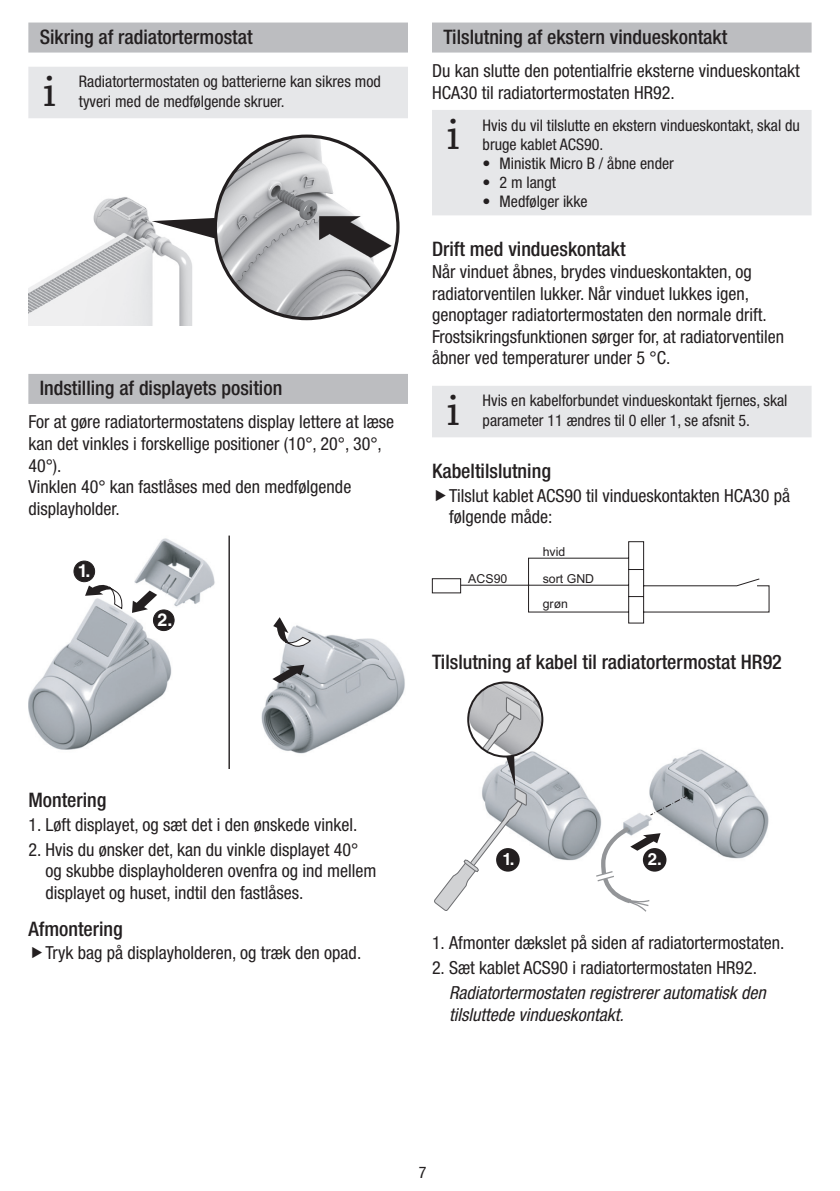
<style>
.page{position:relative;width:840px;height:1191px;background:#fff}
.page>*{position:absolute;margin:0;border:0;box-sizing:border-box;transform-origin:0 0}
.Info_Symbol{font:48px "Chaparral Pro";color:#231f20}
.Überschrift_3{font:500 condensed 20px "Helvetica Neue";color:#231f20}
.Überschrift_2{font:500 condensed 20px "Helvetica Neue";color:#231f20}
.Body_Text{font:condensed 18px/21.6px "Helvetica Neue";color:#231f20}
.Handlung_Resultat{font:italic condensed 18px/21.6px "Helvetica Neue";color:#231f20}
.t1{font:700 17.8px "Helvetica LT Std";color:#fff}
.t2{font:700 16.8px "Helvetica LT Std";color:#fff}
.Info{font:condensed 16px/19.2px "Helvetica Neue";color:#231f20}
.t3{font:12.4px "Arial";color:#231f20}
</style>
<div class="page">
<div style="left:28px;top:23px;width:380px;height:30px;background:#bcbdc0"></div>
<div style="left:28px;top:374px;width:380px;height:30px;background:#bcbdc0"></div>
<div style="left:28px;top:67px;width:380px;height:51px;background:#e6e7e9"></div>
<img style="left:28px;top:197px;width:164px;height:129px">
<svg style="left:152px;top:218px;width:63px;height:21px"></svg>
<img style="left:215px;top:136px;width:183px;height:183px;border-radius:91px">
<img style="left:28px;top:538px;width:377px;height:216px">
<svg style="left:132px;top:590px;width:25px;height:23px"></svg>
<svg style="left:272px;top:664px;width:32px;height:19px"></svg>
<div style="left:74px;top:561px;width:21px;height:20px;background:#231f20;border-radius:50%"></div>
<div style="left:74px;top:561px;width:21px;height:21px;border:1px solid #231f20;border-radius:50%"></div>
<div style="left:153px;top:610px;width:21px;height:20px;background:#231f20;border-radius:50%"></div>
<div style="left:153px;top:609px;width:21px;height:22px;border:1px solid #231f20;border-radius:50%"></div>
<svg style="left:273px;top:617px;width:38px;height:30px"></svg>
<hr style="left:228px;top:535px;width:2px;height:233px;background:#231f20">
<svg style="left:85px;top:584px;width:37px;height:25px"></svg>
<div style="left:432px;top:23px;width:379px;height:30px;background:#bcbdc0"></div>
<div style="left:432px;top:110px;width:379px;height:105px;background:#e6e7e9"></div>
<div style="left:432px;top:386px;width:379px;height:51px;background:#e6e7e9"></div>
<svg style="left:459px;top:541px;width:310px;height:82px"></svg>
<div style="left:432px;top:578px;width:28px;height:15px;border:1px solid #231f20"></div>
<img style="left:526px;top:741px;width:243px;height:125px">
<div style="left:642px;top:848px;width:24px;height:23px;background:#231f20;border-radius:50%"></div>
<svg style="left:649px;top:795px;width:37px;height:21px"></svg>
<img style="left:468px;top:682px;width:74px;height:74px;border-radius:37px">
<div style="left:467px;top:681px;width:76px;height:76px;border:2px solid #231f20;border-radius:50%"></div>
<svg style="left:434px;top:697px;width:92px;height:214px"></svg>
<svg style="left:594px;top:827px;width:66px;height:85px"></svg>
<p class="Überschrift_2" style="left:40px;top:25px;width:214px">Sikring af radiatortermostat</p>
<p class="Info_Symbol" style="left:43px;top:64px;width:14px">i</p>
<p class="Info" style="left:79px;top:72px;width:303px">Radiatortermostaten og batterierne kan sikres mod tyveri med de medfølgende skruer.</p>
<p class="Überschrift_2" style="left:40px;top:376px;width:244px">Indstilling af displayets position</p>
<p class="Body_Text" style="left:28px;top:411px;width:367px">For at gøre radiatortermostatens display lettere at læse kan det vinkles i forskellige positioner (10°, 20°, 30°,<br>40°).</p>
<p class="Body_Text" style="left:28px;top:476px;width:324px">Vinklen 40° kan fastlåses med den medfølgende displayholder.</p>
<p class="t1" style="left:78px;top:560px;width:14px">1.</p>
<p class="t1" style="left:157px;top:609px;width:16px">2.</p>
<p class="Überschrift_2" style="left:443px;top:25px;width:285px">Tilslutning af ekstern vindueskontakt</p>
<p class="Body_Text" style="left:432px;top:60px;width:369px">Du kan slutte den potentialfrie eksterne vindueskontakt<br>HCA30 til radiatortermostaten HR92.</p>
<p class="Info_Symbol" style="left:446px;top:108px;width:14px">i</p>
<p class="Info" style="left:482px;top:115px;width:319px">Hvis du vil tilslutte en ekstern vindueskontakt, skal du bruge kablet ACS90.</p>
<p class="Info" style="left:482px;top:154px;width:193px">• Ministik Micro B / åbne ender</p>
<p class="Info" style="left:482px;top:173px;width:75px">• 2 m langt</p>
<p class="Info" style="left:482px;top:192px;width:106px">• Medfølger ikke</p>
<p class="Überschrift_3" style="left:432px;top:237px;width:195px">Drift med vindueskontakt</p>
<p class="Body_Text" style="left:432px;top:261px;width:336px">Når vinduet åbnes, brydes vindueskontakten, og radiatorventilen lukker. Når vinduet lukkes igen, genoptager radiatortermostaten den normale drift.</p>
<p class="Body_Text" style="left:432px;top:325px;width:353px">Frostsikringsfunktionen sørger for, at radiatorventilen åbner ved temperaturer under 5 °C.</p>
<p class="Info_Symbol" style="left:446px;top:383px;width:14px">i</p>
<p class="Info" style="left:482px;top:391px;width:306px">Hvis en kabelforbundet vindueskontakt fjernes, skal parameter 11 ændres til 0 eller 1, se afsnit 5.</p>
<p class="Überschrift_3" style="left:432px;top:459px;width:120px">Kabeltilslutning</p>
<p class="Body_Text" style="left:449px;top:484px;width:342px">Tilslut kablet ACS90 til vindueskontakten HCA30 på følgende måde:</p>
<p class="t3" style="left:542px;top:543px;width:24px">hvid</p>
<p class="t3" style="left:468px;top:570px;width:41px">ACS90</p>
<p class="t3" style="left:542px;top:570px;width:53px">sort GND</p>
<p class="t3" style="left:542px;top:595px;width:27px">grøn</p>
<p class="Überschrift_3" style="left:432px;top:650px;width:351px">Tilslutning af kabel til radiatortermostat HR92</p>
<p class="Überschrift_3" style="left:28px;top:788px;width:80px">Montering</p>
<p class="Body_Text" style="left:28px;top:813px;width:330px">1. Løft displayet, og sæt det i den ønskede vinkel.</p>
<p class="Body_Text" style="left:45px;top:838px;width:332px;text-indent:-17px">2. Hvis du ønsker det, kan du vinkle displayet 40° og skubbe displayholderen ovenfra og ind mellem displayet og huset, indtil den fastlåses.</p>
<p class="Überschrift_3" style="left:28px;top:917px;width:96px">Afmontering</p>
<p class="Body_Text" style="left:45px;top:942px;width:317px">Tryk bag på displayholderen, og træk den opad.</p>
<p class="t2" style="left:502px;top:849px;width:13px">1.</p>
<p class="t2" style="left:647px;top:849px;width:16px">2.</p>
<p class="Body_Text" style="left:432px;top:932px;width:354px">1. Afmonter dækslet på siden af radiatortermostaten.</p>
<p class="Body_Text" style="left:432px;top:957px;width:326px">2. Sæt kablet ACS90 i radiatortermostaten HR92.</p>
<p class="Handlung_Resultat" style="left:449px;top:982px;width:318px">Radiatortermostaten registrerer automatisk den tilsluttede vindueskontakt.</p>
<p class="Info" style="left:418px;top:1162px;width:9px">7</p>
</div>
